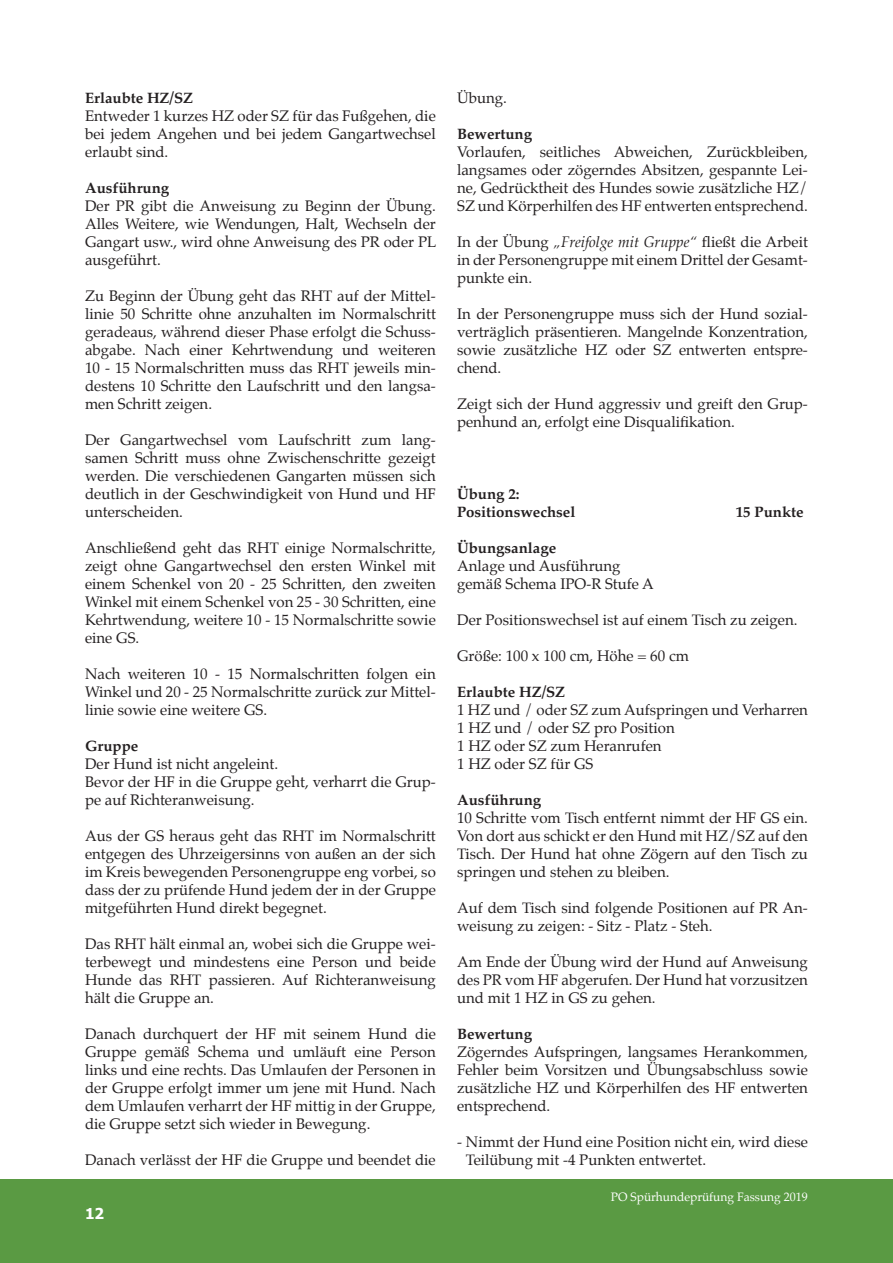
<style>
.page{position:relative;width:893px;height:1263px;background:#fff}
.page>*{position:absolute;margin:0;border:0;box-sizing:border-box;transform-origin:0 0}
.Grundschrift{font:15px/18px "Palatino";color:#231f20;text-align:justify}
.Grundschrift-2{font:700 15px "Palatino";color:#231f20}
.t1{font:700 15px "Tahoma";color:#fff}
.t2{font:12px "Palatino";color:#fff}
.s1{font-style:italic}
</style>
<div class="page">
<div style="left:0;top:1180px;width:893px;height:83px;background:#5a9a43"></div>
<p class="Grundschrift-2" style="left:85px;top:85px;width:110px">Erlaubte HZ/SZ</p>
<p class="Grundschrift" style="left:85px;top:107px;width:352px">Entweder 1 kurzes HZ oder SZ für das Fußgehen, die bei jedem Angehen und bei jedem Gangartwechsel erlaubt sind.</p>
<p class="Grundschrift-2" style="left:85px;top:175px;width:86px">Ausführung</p>
<p class="Grundschrift" style="left:85px;top:197px;width:353px">Der PR gibt die Anweisung zu Beginn der Übung.<br>Alles Weitere, wie Wendungen, Halt, Wechseln der Gangart usw., wird ohne Anweisung des PR oder PL ausgeführt.</p>
<p class="Grundschrift" style="left:85px;top:287px;width:352px">Zu Beginn der Übung geht das RHT auf der Mittel&shy;linie 50 Schritte ohne anzuhalten im Normalschritt geradeaus, während dieser Phase erfolgt die Schuss&shy;abgabe. Nach einer Kehrtwendung und weiteren 10 - 15 Normalschritten muss das RHT jeweils min&shy;destens 10 Schritte den Laufschritt und den langsa&shy;men Schritt zeigen.</p>
<p class="Grundschrift" style="left:85px;top:431px;width:352px">Der Gangartwechsel vom Laufschritt zum lang&shy;samen Schritt muss ohne Zwischenschritte gezeigt werden. Die verschiedenen Gangarten müssen sich deutlich in der Geschwindigkeit von Hund und HF unterscheiden.</p>
<p class="Grundschrift" style="left:85px;top:539px;width:352px">Anschließend geht das RHT einige Normalschritte, zeigt ohne Gangartwechsel den ersten Winkel mit einem Schenkel von 20 - 25 Schritten, den zweiten Winkel mit einem Schenkel von 25 - 30 Schritten, eine Kehrtwendung, weitere 10 - 15 Normalschritte sowie eine GS.</p>
<p class="Grundschrift" style="left:85px;top:665px;width:352px">Nach weiteren 10 - 15 Normalschritten folgen ein Winkel und 20 - 25 Normalschritte zurück zur Mittel&shy;linie sowie eine weitere GS.</p>
<p class="Grundschrift-2" style="left:85px;top:733px;width:55px">Gruppe</p>
<p class="Grundschrift" style="left:85px;top:755px;width:195px">Der Hund ist nicht angeleint.</p>
<p class="Grundschrift" style="left:85px;top:773px;width:352px">Bevor der HF in die Gruppe geht, verharrt die Grup&shy;pe auf Richteranweisung.</p>
<p class="Grundschrift" style="left:85px;top:827px;width:352px">Aus der GS heraus geht das RHT im Normalschritt entgegen des Uhrzeigersinns von außen an der sich im Kreis bewegenden Personengruppe eng vorbei, so dass der zu prüfende Hund jedem der in der Gruppe mitgeführten Hund direkt begegnet.</p>
<p class="Grundschrift" style="left:85px;top:935px;width:352px">Das RHT hält einmal an, wobei sich die Gruppe wei&shy;terbewegt und mindestens eine Person und beide Hunde das RHT passieren. Auf Richteranweisung hält die Gruppe an.</p>
<p class="Grundschrift" style="left:85px;top:1025px;width:352px">Danach durchquert der HF mit seinem Hund die Gruppe gemäß Schema und umläuft eine Person links und eine rechts. Das Umlaufen der Personen in der Gruppe erfolgt immer um jene mit Hund. Nach dem Umlaufen verharrt der HF mittig in der Gruppe, die Gruppe setzt sich wieder in Bewegung.</p>
<p class="Grundschrift" style="left:85px;top:1151px;width:352px">Danach verlässt der HF die Gruppe und beendet die</p>
<p class="t1" style="left:85px;top:1203px;width:21px">12</p>
<p class="Grundschrift" style="left:457px;top:89px;width:51px">Übung.</p>
<p class="Grundschrift-2" style="left:457px;top:121px;width:76px">Bewertung</p>
<p class="Grundschrift" style="left:457px;top:143px;width:352px">Vorlaufen, seitliches Abweichen, Zurückbleiben, langsames oder zögerndes Absitzen, gespannte Lei&shy;ne, Gedrücktheit des Hundes sowie zusätzliche HZ/ SZ und Körperhilfen des HF entwerten entsprechend.</p>
<p class="Grundschrift" style="left:457px;top:233px;width:352px">In der Übung <span class="s1">„Freifolge mit Gruppe“</span> fließt die Arbeit in der Personengruppe mit einem Drittel der Gesamt&shy;punkte ein.</p>
<p class="Grundschrift" style="left:457px;top:305px;width:352px">In der Personengruppe muss sich der Hund sozial&shy;verträglich präsentieren. Mangelnde Konzentration, sowie zusätzliche HZ oder SZ entwerten entspre&shy;chend.</p>
<p class="Grundschrift" style="left:457px;top:395px;width:352px">Zeigt sich der Hund aggressiv und greift den Grup&shy;penhund an, erfolgt eine Disqualifikation.</p>
<p class="Grundschrift-2" style="left:457px;top:481px;width:64px">Übung 2:</p>
<p class="Grundschrift-2" style="left:457px;top:499px;width:120px">Positionswechsel</p>
<p class="Grundschrift-2" style="left:736px;top:499px;width:69px">15 Punkte</p>
<p class="Grundschrift-2" style="left:457px;top:535px;width:101px">Übungsanlage</p>
<p class="Grundschrift" style="left:457px;top:557px;width:165px">Anlage und Ausführung</p>
<p class="Grundschrift" style="left:457px;top:575px;width:198px">gemäß Schema IPO-R Stufe A</p>
<p class="Grundschrift" style="left:457px;top:611px;width:342px">Der Positionswechsel ist auf einem Tisch zu zeigen.</p>
<p class="Grundschrift" style="left:457px;top:647px;width:233px">Größe: 100 x 100 cm, Höhe = 60 cm</p>
<p class="Grundschrift-2" style="left:457px;top:679px;width:110px">Erlaubte HZ/SZ</p>
<p class="Grundschrift" style="left:457px;top:701px;width:352px">1 HZ und / oder SZ zum Aufspringen und Verharren</p>
<p class="Grundschrift" style="left:457px;top:719px;width:219px">1 HZ und / oder SZ pro Position</p>
<p class="Grundschrift" style="left:457px;top:737px;width:206px">1 HZ oder SZ zum Heranrufen</p>
<p class="Grundschrift" style="left:457px;top:755px;width:138px">1 HZ oder SZ für GS</p>
<p class="Grundschrift-2" style="left:457px;top:787px;width:86px">Ausführung</p>
<p class="Grundschrift" style="left:457px;top:809px;width:352px">10 Schritte vom Tisch entfernt nimmt der HF GS ein.<br>Von dort aus schickt er den Hund mit HZ/SZ auf den Tisch. Der Hund hat ohne Zögern auf den Tisch zu springen und stehen zu bleiben.</p>
<p class="Grundschrift" style="left:457px;top:899px;width:352px">Auf dem Tisch sind folgende Positionen auf PR An&shy;weisung zu zeigen: - Sitz - Platz - Steh.</p>
<p class="Grundschrift" style="left:457px;top:953px;width:352px">Am Ende der Übung wird der Hund auf Anweisung des PR vom HF abgerufen. Der Hund hat vorzusitzen und mit 1 HZ in GS zu gehen.</p>
<p class="Grundschrift-2" style="left:457px;top:1021px;width:76px">Bewertung</p>
<p class="Grundschrift" style="left:457px;top:1043px;width:352px">Zögerndes Aufspringen, langsames Herankommen, Fehler beim Vorsitzen und Übungsabschluss sowie zusätzliche HZ und Körperhilfen des HF entwerten entsprechend.</p>
<p class="Grundschrift" style="left:466px;top:1133px;width:344px;text-indent:-9px">- Nimmt der Hund eine Position nicht ein, wird diese<br>Teilübung mit -4 Punkten entwertet.</p>
<p class="t2" style="left:611px;top:1187px;width:199px">PO Spürhundeprüfung Fassung 2019</p>
</div>
